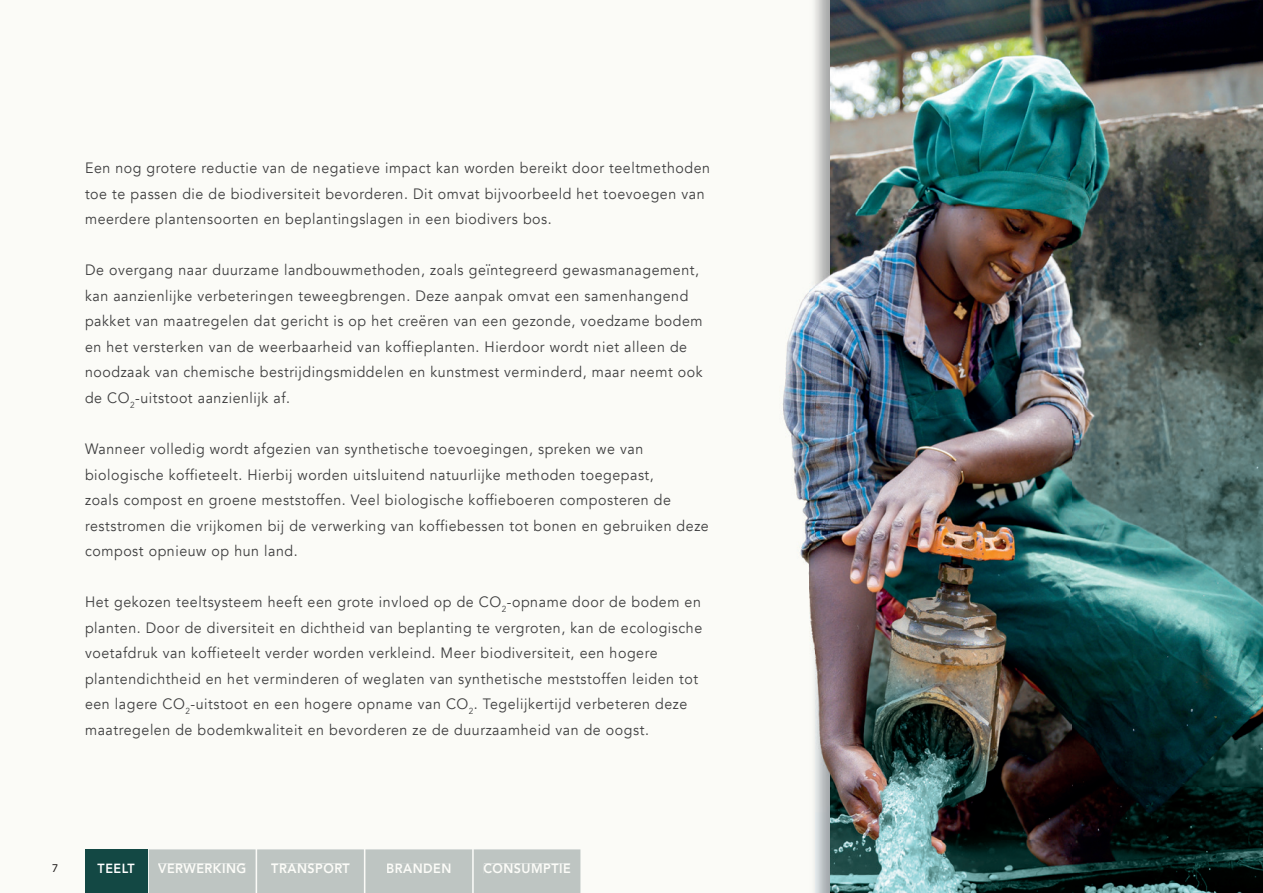
<style>
.page{position:relative;width:1263px;height:893px;background:#fff}
.page>*{position:absolute;margin:0;border:0;box-sizing:border-box;transform-origin:0 0}
.t1{font:15px/25.5px "Avenir";letter-spacing:.04em;color:#3e3e3f;scale:.95 1}
.t2{font:800 13.2px "Avenir";letter-spacing:.04em;color:#fcfcf8;scale:.95 1}
.t3{font:800 13.2px "Avenir";letter-spacing:.04em;color:#fff;scale:.95 1}
.t4{font:10.5px "Tahoma";color:#231f20}
</style>
<div class="page">
<img style="left:779px;top:0;width:484px;height:893px">
<div style="left:85px;top:849px;width:62px;height:44px;background:#134844"></div>
<div style="left:149px;top:849px;width:431px;height:44px;background:#bec5c2"></div>
<div style="left:484px;top:864px;width:86px;height:9px;background:#bec5c2"></div>
<p class="t1" style="left:85px;top:156px;width:659px">Een nog grotere reductie van de negatieve impact kan worden bereikt door teeltmethoden toe te passen die de biodiversiteit bevorderen. Dit omvat bijvoorbeeld het toevoegen van meerdere plantensoorten en beplantingslagen in een biodivers bos.</p>
<p class="t1" style="left:85px;top:258px;width:652px">De overgang naar duurzame landbouwmethoden, zoals geïntegreerd gewasmanagement, kan aanzienlijke verbeteringen teweegbrengen. Deze aanpak omvat een samenhangend pakket van maatregelen dat gericht is op het creëren van een gezonde, voedzame bodem en het versterken van de weerbaarheid van koffieplanten. Hierdoor wordt niet alleen de noodzaak van chemische bestrijdingsmiddelen en kunstmest verminderd, maar neemt ook de CO<sub>2</sub>-uitstoot aanzienlijk af.</p>
<p class="t1" style="left:85px;top:436px;width:658px">Wanneer volledig wordt afgezien van synthetische toevoegingen, spreken we van biologische koffieteelt. Hierbij worden uitsluitend natuurlijke methoden toegepast,<br>zoals compost en groene meststoffen. Veel biologische koffieboeren composteren de reststromen die vrijkomen bij de verwerking van koffiebessen tot bonen en gebruiken deze compost opnieuw op hun land.</p>
<p class="t1" style="left:85px;top:589px;width:651px">Het gekozen teeltsysteem heeft een grote invloed op de CO<sub>2</sub>-opname door de bodem en planten. Door de diversiteit en dichtheid van beplanting te vergroten, kan de ecologische voetafdruk van koffieteelt verder worden verkleind. Meer biodiversiteit, een hogere plantendichtheid en het verminderen of weglaten van synthetische meststoffen leiden tot een lagere CO<sub>2</sub>-uitstoot en een hogere opname van CO<sub>2</sub>. Tegelijkertijd verbeteren deze maatregelen de bodemkwaliteit en bevorderen ze de duurzaamheid van de oogst.</p>
<p class="t4" style="left:52px;top:861px;width:7px">7</p>
<p class="t3" style="left:98px;top:858px;width:41px">TEELT</p>
<p class="t2" style="left:158px;top:858px;width:94px">VERWERKING</p>
<p class="t2" style="left:271px;top:858px;width:84px">TRANSPORT</p>
<p class="t2" style="left:386px;top:858px;width:70px">BRANDEN</p>
<p class="t2" style="left:483px;top:858px;width:94px">CONSUMPTIE</p>
</div>
